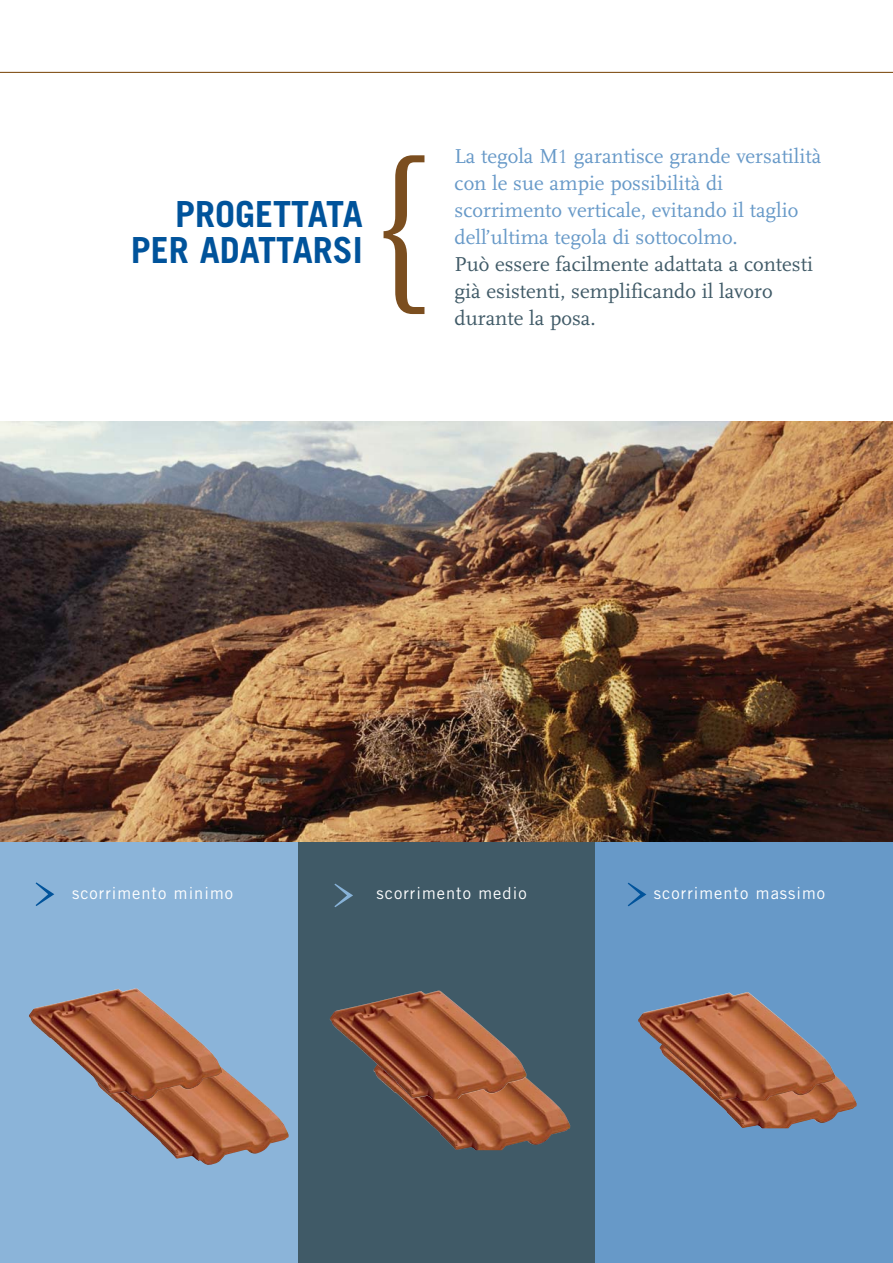
<style>
.page{position:relative;width:893px;height:1263px;background:#fff}
.page>*{position:absolute;margin:0;border:0;box-sizing:border-box;transform-origin:0 0}
.t1{font:300 195px "Trade Gothic";color:#7b4e1f}
.t2{font:54.45px "Mrs Eaves Roman";color:#00539b}
.t3{font:54.45px "Mrs Eaves Roman";color:#87b2d8}
.t4{font:700 36px/36px "Trade Gothic";color:#00539b;text-align:right}
.t5{font:21px/27px "Scala";color:#6799c8}
.t6{font:21px/27px "Scala";color:#405a67}
.t7{font:16.5px "Trade Gothic";letter-spacing:.06em;color:#fff}
.s1{font-family:"Garamond"}
</style>
<div class="page">
<img style="left:0;top:421px;width:893px;height:422px">
<div style="left:0;top:843px;width:298px;height:420px;background:#8bb4d9"></div>
<div style="left:298px;top:843px;width:297px;height:420px;background:#405a67"></div>
<div style="left:595px;top:843px;width:298px;height:420px;background:#6799c8"></div>
<hr style="left:0;top:72px;width:893px;height:1px;background:#753f00">
<img style="left:115px;top:1068px;width:174px;height:97px">
<img style="left:29px;top:988px;width:193px;height:113px">
<img style="left:403px;top:1073px;width:167px;height:77px">
<img style="left:330px;top:991px;width:196px;height:108px">
<img style="left:715px;top:1075px;width:142px;height:53px">
<img style="left:638px;top:992px;width:197px;height:109px">
<h3 class="t4" style="left:131px;top:200px;width:233px">PROGETTATA<br>PER ADATTARSI</h3>
<h1 class="t1" style="left:375px;top:159px;width:66px">{</h1>
<p class="t5" style="left:455px;top:143px;width:368px">La tegola M<span class="s1">1</span> garantisce grande versatilità con le sue ampie possibilità di scorrimento verticale, evitando il taglio dell’ultima tegola di sottocolmo.</p>
<p class="t6" style="left:455px;top:251px;width:360px">Può essere facilmente adattata a contesti già esistenti, semplificando il lavoro durante la posa.</p>
<h2 class="t2" style="left:32px;top:858px;width:29px">&gt;</h2>
<h2 class="t3" style="left:330px;top:859px;width:29px">&gt;</h2>
<h2 class="t2" style="left:624px;top:858px;width:29px">&gt;</h2>
<p class="t7" style="left:72px;top:887px;width:163px">scorrimento minimo</p>
<p class="t7" style="left:377px;top:887px;width:151px">scorrimento medio</p>
<p class="t7" style="left:654px;top:887px;width:173px">scorrimento massimo</p>
</div>
